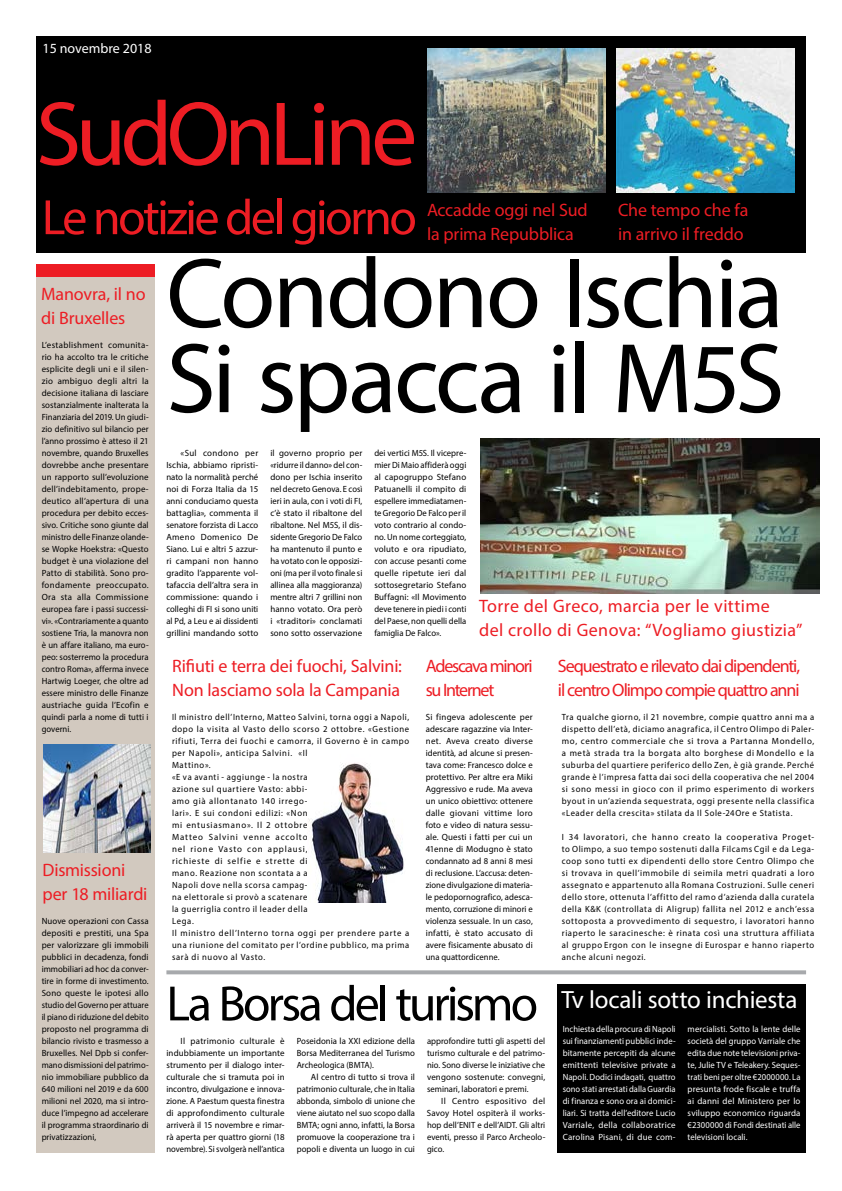
<style>
.page{position:relative;width:842px;height:1191px;background:#fff}
.page>*{position:absolute;margin:0;border:0;box-sizing:border-box;transform-origin:0 0}
.t1{font:100px/85px "Myriad Pro";letter-spacing:-.03em;color:#000}
.t2{font:91.6px "Myriad Pro";letter-spacing:-.06em;color:#ed1d24}
.t3{font:50px "Myriad Pro";letter-spacing:-.05em;color:#ed1d24}
.t4{font:50px "Myriad Pro";letter-spacing:-.055em;color:#000}
.t5{font:25px "Myriad Pro";letter-spacing:-.01em;color:#fff}
.t6{font:18px/24px "Myriad Pro";letter-spacing:-.01em;color:#ed1d24}
.t7{font:18px/24px "Myriad Pro";letter-spacing:.02em;color:#ed1d24}
.t8{font:18px/24px "Myriad Pro";letter-spacing:-.06em;color:#ed1d24}
.t9{font:18px/24px "Myriad Pro";letter-spacing:-.07em;color:#ed1d24}
.t10{font:14px "Myriad Pro";color:#fff}
.t11{font:9px/12px "Myriad Pro";letter-spacing:.065em;color:#000;text-align:justify}
.t12{font:9px/12px "Myriad Pro";letter-spacing:.065em;color:#000;text-align:justify;scale:.96 1}
.t13{font:9px/12px "Myriad Pro";letter-spacing:.065em;color:#000;scale:.94 1}
.t14{font:9px/12px "Myriad Pro";letter-spacing:.015em;color:#fff;text-align:justify;scale:.94 1}
.t15{font:9px/12px "Myriad Pro";letter-spacing:.015em;color:#fff;text-align:justify}
</style>
<div class="page">
<div style="left:36px;top:264px;width:118px;height:888px;background:#d2c9bf"></div>
<div style="left:36px;top:36px;width:770px;height:216px;background:#000"></div>
<img style="left:43px;top:744px;width:108px;height:108px">
<img style="left:308px;top:763px;width:96px;height:139px">
<div style="left:36px;top:264px;width:118px;height:12px;background:#ed1d24"></div>
<svg style="left:166px;top:970px;width:640px;height:4px;background:#aeb0b3"></svg>
<img style="left:427px;top:48px;width:178px;height:144px">
<img style="left:616px;top:48px;width:179px;height:144px">
<div style="left:557px;top:984px;width:249px;height:168px;background:#000"></div>
<img style="left:480px;top:438px;width:340px;height:155px">
<h3 class="t10" style="left:43px;top:40px;width:111px">15 novembre 2018</h3>
<h2 class="t2" style="left:36px;top:77px;width:383px">SudOnLine</h2>
<h3 class="t3" style="left:42px;top:186px;width:376px">Le notizie del giorno</h3>
<h3 class="t6" style="left:427px;top:198px;width:162px">Accadde oggi nel Sud la prima Repubblica</h3>
<h3 class="t6" style="left:618px;top:198px;width:132px">Che tempo che fa in arrivo il freddo</h3>
<h3 class="t6" style="left:41px;top:282px;width:106px">Manovra, il no di Bruxelles</h3>
<p class="t11" style="left:42px;top:339px;width:108px">L’establishment comunita&shy;rio ha accolto tra le critiche esplicite degli uni e il silen&shy;zio ambiguo degli altri la decisione italiana di lasciare sostanzialmente inalterata la Finanziaria del 2019. Un giudi&shy;zio definitivo sul bilancio per l’anno prossimo è atteso il 21 novembre, quando Bruxelles dovrebbe anche presentare un rapporto sull’evoluzione dell’indebitamento, prope&shy;deutico all’apertura di una procedura per debito ecces&shy;sivo. Critiche sono giunte dal ministro delle Finanze olande&shy;se Wopke Hoekstra: «Questo budget è una violazione del Patto di stabilità. Sono pro&shy;fondamente preoccupato.<br>Ora sta alla Commissione europea fare i passi successi&shy;vi». «Contrariamente a quanto sostiene Tria, la manovra non è un affare italiano, ma euro&shy;peo: sosterremo la procedura contro Roma», afferma invece Hartwig Loeger, che oltre ad essere ministro delle Finanze austriache guida l’Ecofin e quindi parla a nome di tutti i governi.</p>
<h3 class="t6" style="left:43px;top:858px;width:106px">Dismissioni per 18 miliardi</h3>
<p class="t11" style="left:42px;top:915px;width:109px">Nuove operazioni con Cassa depositi e prestiti, una Spa per valorizzare gli immobili pubblici in decadenza, fondi immobiliari ad hoc da conver&shy;tire in forme di investimento.<br>Sono queste le ipotesi allo studio del Governo per attuare il piano di riduzione del debito proposto nel programma di bilancio rivisto e trasmesso a Bruxelles. Nel Dpb si confer&shy;mano dismissioni del patrimo&shy;nio immobiliare pubblico da 640 milioni nel 2019 e da 600 milioni nel 2020, ma si intro&shy;duce l’impegno ad accelerare il programma straordinario di privatizzazioni,</p>
<h1 class="t1" style="left:166px;top:249px;width:620px">Condono Ischia<br>Si spacca il M5S</h1>
<p class="t11" style="left:166px;top:447px;width:94px;text-indent:14px">«Sul condono per Ischia, abbiamo ripristi&shy;nato la normalità perché noi di Forza Italia da 15 anni conduciamo questa battaglia», commenta il senatore forzista di Lacco Ameno Domenico De Siano. Lui e altri 5 azzur&shy;ri campani non hanno gradito l’apparente vol&shy;tafaccia dell’altra sera in commissione: quando i colleghi di FI si sono uniti al Pd, a Leu e ai dissidenti grillini mandando sotto</p>
<p class="t11" style="left:270px;top:447px;width:94px">il governo proprio per «ridurre il danno» del con&shy;dono per Ischia inserito nel decreto Genova. E così ieri in aula, con i voti di FI, c’è stato il ribaltone del ribaltone. Nel M5S, il dis&shy;sidente Gregorio De Falco ha mantenuto il punto e ha votato con le opposizi&shy;oni (ma per il voto finale si allinea alla maggioranza) mentre altri 7 grillini non hanno votato. Ora però i «traditori» conclamati sono sotto osservazione</p>
<p class="t12" style="left:374px;top:447px;width:97px">dei vertici M5S. Il vicepre&shy;mier Di Maio affiderà oggi al capogruppo Stefano Patuanelli il compito di espellere immediatamen&shy;te Gregorio De Falco per il voto contrario al condo&shy;no. Un nome corteggiato, voluto e ora ripudiato, con accuse pesanti come quelle ripetute ieri dal sottosegretario Stefano Buffagni: «Il Movimento deve tenere in piedi i conti del Paese, non quelli della famiglia De Falco».</p>
<h3 class="t7" style="left:479px;top:594px;width:325px">Torre del Greco, marcia per le vittime<br>del crollo di Genova: “Vogliamo giustizia”</h3>
<h3 class="t6" style="left:172px;top:654px;width:231px">Rifiuti e terra dei fuochi, Salvini:<br>Non lasciamo sola la Campania</h3>
<p class="t13" style="left:172px;top:711px;width:254px">Il ministro dell’Interno, Matteo Salvini, torna oggi a Napoli, dopo la visita al Vasto dello scorso 2 ottobre. «Gestione rifiuti, Terra dei fuochi e camorra, il Governo è in campo per Napoli», anticipa Salvini. «Il<br>Mattino».<br>«E va avanti - aggiunge - la nostra<br>azione sul quartiere Vasto: abbi-<br>amo già allontanato 140 irrego-<br>lari». E sui condoni edilizi: «Non<br>mi entusiasmano». Il 2 ottobre<br>Matteo Salvini venne accolto<br>nel rione Vasto con applausi,<br>richieste di selfie e strette di<br>mano. Reazione non scontata a a<br>Napoli dove nella scorsa campag-<br>na elettorale si provò a scatenare<br>la guerriglia contro il leader della<br>Lega.<br>Il ministro dell’Interno torna oggi per prendere parte a una riunione del comitato per l’ordine pubblico, ma prima sarà di nuovo al Vasto.</p>
<h3 class="t9" style="left:426px;top:654px;width:108px">Adescava minori su Internet</h3>
<p class="t11" style="left:426px;top:711px;width:108px">Si fingeva adolescente per adescare ragazzine via Inter&shy;net. Aveva creato diverse identità, ad alcune si presen&shy;tava come: Francesco dolce e protettivo. Per altre era Miki Aggressivo e rude. Ma aveva un unico obiettivo: ottenere dalle giovani vittime loro foto e video di natura sessu&shy;ale. Questi i fatti per cui un 41enne di Modugno è stato condannato ad 8 anni 8 mesi di reclusione. L’accusa: deten&shy;zione divulgazione di materia&shy;le pedopornografico, adesca&shy;mento, corruzione di minori e violenza sessuale. In un caso, infatti, è stato accusato di avere fisicamente abusato di una quattordicenne.</p>
<h3 class="t4" style="left:166px;top:972px;width:373px">La Borsa del turismo</h3>
<p class="t11" style="left:166px;top:1035px;width:120px;text-indent:14px">Il patrimonio culturale è indubbiamente un importante strumento per il dialogo inter&shy;culturale che si tramuta poi in incontro, divulgazione e innova&shy;zione. A Paestum questa finestra di approfondimento culturale arriverà il 15 novembre e rimar&shy;rà aperta per quattro giorni (18 novembre). Si svolgerà nell’antica</p>
<p class="t11" style="left:297px;top:1035px;width:120px">Poseidonia la XXI edizione della Borsa Mediterranea del Turismo Archeologica (BMTA).</p>
<p class="t12" style="left:427px;top:1035px;width:125px">approfondire tutti gli aspetti del turismo culturale e del patrimo&shy;nio. Sono diverse le iniziative che vengono sostenute: convegni, seminari, laboratori e premi.</p>
<p class="t11" style="left:427px;top:1095px;width:120px;text-indent:14px">Il Centro espositivo del Savoy Hotel ospiterà il works&shy;hop dell’ENIT e dell’AIDT. Gli altri eventi, presso il Parco Archeolo&shy;gico.</p>
<p class="t11" style="left:297px;top:1071px;width:120px;text-indent:14px">Al centro di tutto si trova il patrimonio culturale, che in Italia abbonda, simbolo di unione che viene aiutato nel suo scopo dalla BMTA; ogni anno, infatti, la Borsa promuove la cooperazione tra i popoli e diventa un luogo in cui</p>
<h3 class="t8" style="left:558px;top:654px;width:244px">Sequestrato e rilevato dai dipendenti, il centro Olimpo compie quattro anni</h3>
<p class="t12" style="left:562px;top:711px;width:264px">Tra qualche giorno, il 21 novembre, compie quattro anni ma a dispetto dell’età, diciamo anagrafica, il Centro Olimpo di Paler&shy;mo, centro commerciale che si trova a Partanna Mondello, a metà strada tra la borgata alto borghese di Mondello e la suburba del quartiere periferico dello Zen, è già grande. Perché grande è l’impresa fatta dai soci della cooperativa che nel 2004 si sono messi in gioco con il primo esperimento di workers byout in un’azienda sequestrata, oggi presente nella classifica «Leader della crescita» stilata da Il Sole-24Ore e Statista.</p>
<p class="t11" style="left:562px;top:831px;width:254px">I 34 lavoratori, che hanno creato la cooperativa Proget&shy;to Olimpo, a suo tempo sostenuti dalla Filcams Cgil e da Lega&shy;coop sono tutti ex dipendenti dello store Centro Olimpo che si trovava in quell’immobile di seimila metri quadrati a loro assegnato e appartenuto alla Romana Costruzioni. Sulle ceneri dello store, ottenuta l’affitto del ramo d’azienda dalla curatela della K&amp;K (controllata di Aligrup) fallita nel 2012 e anch’essa sottoposta a provvedimento di sequestro, i lavoratori hanno riaperto le saracinesche: è rinata così una struttura affiliata al gruppo Ergon con le insegne di Eurospar e hanno riaperto anche alcuni negozi.</p>
<h3 class="t5" style="left:561px;top:984px;width:237px">Tv locali sotto inchiesta</h3>
<p class="t14" style="left:563px;top:1023px;width:122px">Inchiesta della procura di Napoli sui finanziamenti pubblici inde&shy;bitamente percepiti da alcune emittenti televisive private a Napoli. Dodici indagati, quattro sono stati arrestati dalla Guardia di finanza e sono ora ai domici&shy;liari. Si tratta dell’editore Lucio Varriale, della collaboratrice Carolina Pisani, di due com-</p>
<p class="t15" style="left:688px;top:1023px;width:114px">mercialisti. Sotto la lente delle società del gruppo Varriale che edita due note televisioni priva&shy;te, Julie TV e Teleakery. Seques&shy;trati beni per oltre €2000000. La presunta frode fiscale e truffa ai danni del Ministero per lo sviluppo economico riguarda €2300000 di Fondi destinati alle televisioni locali.</p>
</div>
